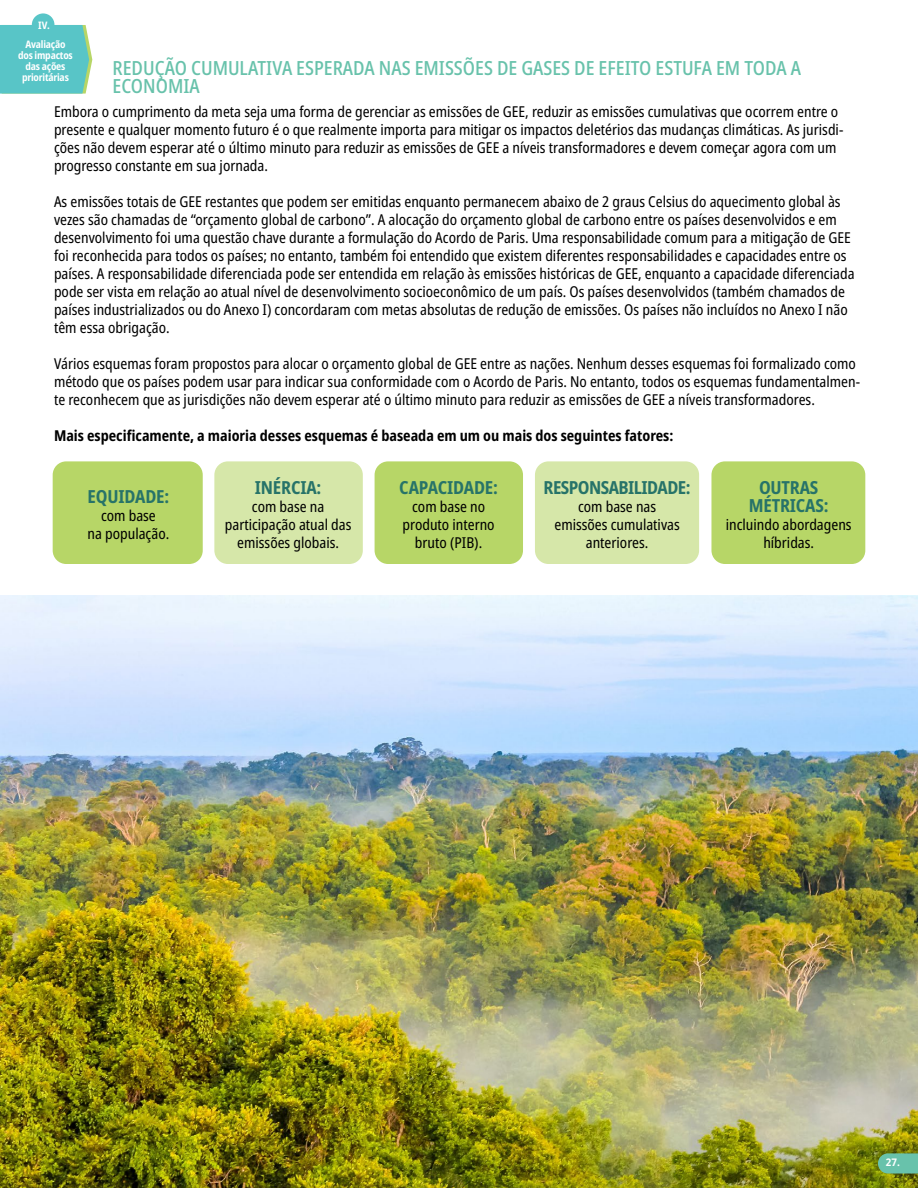
<style>
.page{position:relative;width:918px;height:1188px;background:#fff}
.page>*{position:absolute;margin:0;border:0;box-sizing:border-box;transform-origin:0 0}
.t1{font:500 condensed 19.5px/18px "Noto Sans";color:#68c2ab}
.t2{font:700 condensed 18px/18px "Noto Sans";letter-spacing:-.01em;color:#277369;text-align:center}
.t3{font:700 condensed 18px "Noto Sans";letter-spacing:-.03em;color:#277369}
.t4{font:condensed 15px/18px "Noto Sans";color:#000;text-align:center}
.t5{font:700 condensed 15px "Noto Sans";color:#000}
.t6{font:700 semi-condensed 10.5px "Noto Sans";color:#fff}
.t7{font:700 condensed 10.35px/11.1px "Noto Sans";letter-spacing:-.02em;color:#fff;text-align:center}
</style>
<div class="page">
<svg style="left:0;top:25px;width:92px;height:69px;background:#61c7c5"></svg>
<div style="left:32px;top:13px;width:22px;height:23px;background:#58c5c7;border-radius:50%"></div>
<div style="left:214px;top:461px;width:149px;height:103px;background:#d6e7a9;border-radius:14px"></div>
<div style="left:535px;top:461px;width:164px;height:103px;background:#d6e7a9;border-radius:14px"></div>
<div style="left:53px;top:461px;width:150px;height:103px;background:#b7d667;border-radius:14px"></div>
<div style="left:375px;top:461px;width:148px;height:103px;background:#b7d667;border-radius:14px"></div>
<div style="left:711px;top:461px;width:154px;height:103px;background:#b7d667;border-radius:14px"></div>
<img style="left:0;top:595px;width:918px;height:593px">
<svg style="left:878px;top:1153px;width:40px;height:21px"></svg>
<p class="t7" style="left:25px;top:15px;width:42px;line-height:19.5px">IV.<br>Avaliação</p>
<p class="t7" style="left:18px;top:50px;width:56px">dos impactos das ações prioritárias</p>
<h1 class="t1" style="left:113px;top:59px;width:690px">REDUÇÃO CUMULATIVA ESPERADA NAS EMISSÕES DE GASES DE EFEITO ESTUFA EM TODA A<br>ECONOMIA</h1>
<p class="t4" style="left:54px;top:103px;width:791px;text-align:left">Embora o cumprimento da meta seja uma forma de gerenciar as emissões de GEE, reduzir as emissões cumulativas que ocorrem entre o presente e qualquer momento futuro é o que realmente importa para mitigar os impactos deletérios das mudanças climáticas. As jurisdi&shy;ções não devem esperar até o último minuto para reduzir as emissões de GEE a níveis transformadores e devem começar agora com um progresso constante em sua jornada.</p>
<p class="t4" style="left:54px;top:193px;width:802px;text-align:left">As emissões totais de GEE restantes que podem ser emitidas enquanto permanecem abaixo de 2 graus Celsius do aquecimento global às vezes são chamadas de “orçamento global de carbono”. A alocação do orçamento global de carbono entre os países desenvolvidos e em desenvolvimento foi uma questão chave durante a formulação do Acordo de Paris. Uma responsabilidade comum para a mitigação de GEE foi reconhecida para todos os países; no entanto, também foi entendido que existem diferentes responsabilidades e capacidades entre os países. A responsabilidade diferenciada pode ser entendida em relação às emissões históricas de GEE, enquanto a capacidade diferenciada pode ser vista em relação ao atual nível de desenvolvimento socioeconômico de um país. Os países desenvolvidos (também chamados de países industrializados ou do Anexo I) concordaram com metas absolutas de redução de emissões. Os países não incluídos no Anexo I não têm essa obrigação.</p>
<p class="t4" style="left:54px;top:355px;width:808px;text-align:left">Vários esquemas foram propostos para alocar o orçamento global de GEE entre as nações. Nenhum desses esquemas foi formalizado como método que os países podem usar para indicar sua conformidade com o Acordo de Paris. No entanto, todos os esquemas fundamentalmen&shy;te reconhecem que as jurisdições não devem esperar até o último minuto para reduzir as emissões de GEE a níveis transformadores.</p>
<p class="t5" style="left:54px;top:425px;width:621px">Mais especificamente, a maioria desses esquemas é baseada em um ou mais dos seguintes fatores:</p>
<p class="t2" style="left:88px;top:488px;width:83px">EQUIDADE:</p>
<p class="t4" style="left:88px;top:507px;width:83px">com base<br>na população.</p>
<p class="t2" style="left:255px;top:479px;width:68px">INÉRCIA:</p>
<p class="t4" style="left:225px;top:498px;width:128px">com base na participação atual das emissões globais.</p>
<p class="t2" style="left:399px;top:479px;width:100px">CAPACIDADE:</p>
<p class="t4" style="left:403px;top:498px;width:94px">com base no produto interno bruto (PIB).</p>
<p class="t3" style="left:544px;top:475px;width:149px">RESPONSABILIDADE:</p>
<p class="t4" style="left:554px;top:498px;width:127px">com base nas emissões cumulativas anteriores.</p>
<p class="t2" style="left:749px;top:479px;width:81px">OUTRAS<br>MÉTRICAS:</p>
<p class="t4" style="left:726px;top:516px;width:127px">incluindo abordagens híbridas.</p>
<p class="t6" style="left:886px;top:1155px;width:16px">27.</p>
</div>
